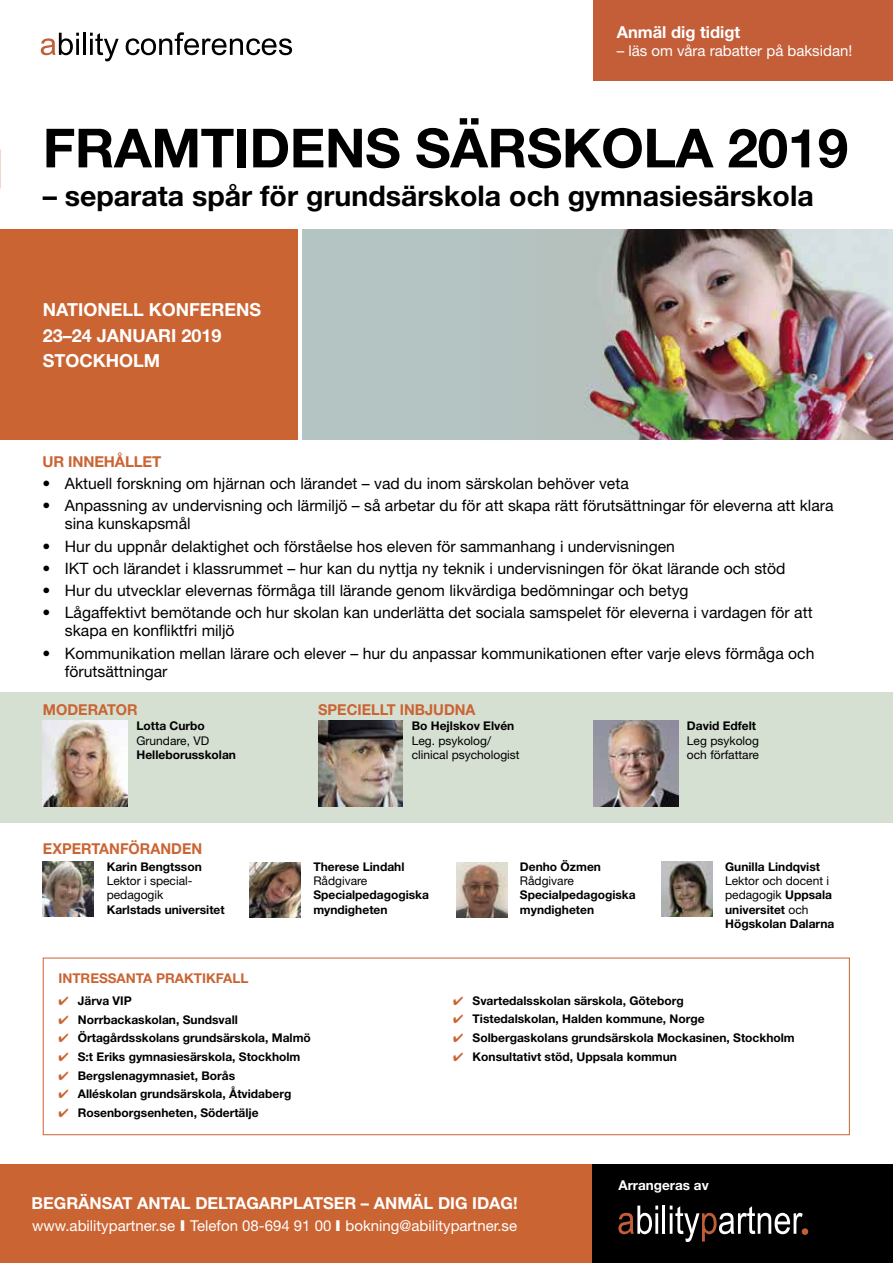
<style>
.page{position:relative;width:893px;height:1263px;background:#fff}
.page>*{position:absolute;margin:0;border:0;box-sizing:border-box;transform-origin:0 0}
.t1{font:700 54px "Helvetica Neue";letter-spacing:-.01em;color:#000}
.t2{font:700 28.5px "Helvetica Neue";color:#000}
.t3{font:700 18px/25.5px "Helvetica Neue";color:#fff}
.t4{font:700 16.5px "Helvetica Neue";color:#fff}
.t5{font:15.75px/18px "Helvetica Neue";color:#000}
.t6{font:15px "Helvetica Neue";color:#fff}
.t7{font:700 15px "Helvetica Neue";color:#cb6433}
.t8{font:700 13.5px "Helvetica Neue";color:#cb6433}
.t9{font:700 13.5px "Helvetica Neue";color:#fff}
.t10{font:700 12px/14.4px "Helvetica Neue";color:#000}
.t11{font:12px/14.4px "Helvetica Neue";color:#000}
.s1{font-weight:400}
.s2{color:#cb6433}
.s3{font-weight:900}
</style>
<div class="page">
<div style="left:43px;top:958px;width:807px;height:177px;border:1px solid #cb6433"></div>
<div style="left:0;top:692px;width:893px;height:130px;background:#d5e0d2"></div>
<svg style="left:41px;top:33px;width:38px;height:22px"></svg>
<hr style="left:83px;top:33px;width:3px;height:22px;background:#000">
<svg style="left:90px;top:33px;width:29px;height:28px"></svg>
<svg style="left:126px;top:32px;width:166px;height:23px"></svg>
<div style="left:591px;top:1164px;width:302px;height:99px;background:#000"></div>
<div style="left:0;top:1164px;width:591px;height:99px;background:#cb6433"></div>
<svg style="left:618px;top:1205px;width:40px;height:29px"></svg>
<hr style="left:662px;top:1205px;width:3px;height:29px;background:#fff">
<svg style="left:670px;top:1205px;width:133px;height:37px"></svg>
<div style="left:802px;top:1228px;width:6px;height:7px;background:#c35e39;border-radius:50%"></div>
<div style="left:0;top:230px;width:298px;height:210px;background:#cb6433"></div>
<div style="left:302px;top:230px;width:591px;height:210px;background:#b4c4c3"></div>
<img style="left:585px;top:230px;width:308px;height:210px">
<div style="left:593px;top:0;width:300px;height:81px;background:#c35e39"></div>
<img style="left:43px;top:721px;width:85px;height:85px">
<img style="left:318px;top:721px;width:85px;height:85px">
<img style="left:593px;top:721px;width:85px;height:85px">
<img style="left:661px;top:861px;width:51px;height:55px">
<img style="left:43px;top:861px;width:51px;height:55px">
<img style="left:250px;top:862px;width:51px;height:55px">
<img style="left:456px;top:862px;width:51px;height:55px">
<p class="t4" style="left:617px;top:22px;width:125px">Anmäl dig tidigt</p>
<p class="t6" style="left:617px;top:42px;width:237px">– läs om våra rabatter på baksidan!</p>
<h1 class="t1" style="left:43px;top:115px;width:807px">FRAMTIDENS SÄRSKOLA 2019</h1>
<h2 class="t2" style="left:43px;top:178px;width:772px">– separata spår för grundsärskola och gymnasiesärskola</h2>
<p class="t3" style="left:43px;top:297px;width:220px">NATIONELL KONFERENS<br>23–24 JANUARI 2019<br>STOCKHOLM</p>
<p class="t7" style="left:43px;top:452px;width:120px">UR INNEHÅLLET</p>
<p class="t5" style="left:43px;top:474px;width:588px">• Aktuell forskning om hjärnan och lärandet – vad du inom särskolan behöver veta</p>
<p class="t5" style="left:65px;top:497px;width:770px;text-indent:-22px">• Anpassning av undervisning och lärmiljö – så arbetar du för att skapa rätt förutsättningar för eleverna att klara sina kunskapsmål</p>
<p class="t5" style="left:43px;top:537px;width:634px">• Hur du uppnår delaktighet och förståelse hos eleven för sammanhang i undervisningen</p>
<p class="t5" style="left:43px;top:559px;width:745px">• IKT och lärandet i klassrummet – hur kan du nyttja ny teknik i undervisningen för ökat lärande och stöd</p>
<p class="t5" style="left:43px;top:581px;width:648px">• Hur du utvecklar elevernas förmåga till lärande genom likvärdiga bedömningar och betyg</p>
<p class="t5" style="left:65px;top:604px;width:749px;text-indent:-22px">• Lågaffektivt bemötande och hur skolan kan underlätta det sociala samspelet för eleverna i vardagen för att skapa en konfliktfri miljö</p>
<p class="t5" style="left:65px;top:644px;width:751px;text-indent:-22px">• Kommunikation mellan lärare och elever – hur du anpassar kommunikationen efter varje elevs förmåga och förutsättningar</p>
<p class="t7" style="left:43px;top:700px;width:96px">MODERATOR</p>
<p class="t10" style="left:136px;top:719px;width:70px">Lotta Curbo</p>
<p class="t11" style="left:136px;top:733px;width:74px">Grundare, VD</p>
<p class="t10" style="left:136px;top:747px;width:101px">Helleborusskolan</p>
<p class="t7" style="left:43px;top:839px;width:161px">EXPERTANFÖRANDEN</p>
<p class="t10" style="left:107px;top:859px;width:97px">Karin Bengtsson</p>
<p class="t11" style="left:107px;top:873px;width:87px">Lektor i special&shy;pedagogik</p>
<p class="t10" style="left:107px;top:902px;width:119px">Karlstads universitet</p>
<p class="t8" style="left:58px;top:969px;width:191px">INTRESSANTA PRAKTIKFALL</p>
<p class="t7" style="left:318px;top:700px;width:159px">SPECIELLT INBJUDNA</p>
<p class="t10" style="left:412px;top:719px;width:104px">Bo Hejlskov Elvén</p>
<p class="t11" style="left:412px;top:733px;width:109px">Leg. psykolog/ clinical psychologist</p>
<p class="t10" style="left:313px;top:859px;width:93px">Therese Lindahl</p>
<p class="t11" style="left:313px;top:873px;width:56px">Rådgivare</p>
<p class="t10" style="left:313px;top:888px;width:117px">Specialpedagogiska myndigheten</p>
<p class="t10" style="left:520px;top:859px;width:83px">Denho Özmen</p>
<p class="t11" style="left:520px;top:873px;width:56px">Rådgivare</p>
<p class="t10" style="left:520px;top:888px;width:117px">Specialpedagogiska myndigheten</p>
<p class="t10" style="left:687px;top:719px;width:71px">David Edfelt</p>
<p class="t11" style="left:687px;top:733px;width:74px">Leg psykolog och författare</p>
<p class="t10" style="left:725px;top:859px;width:96px">Gunilla Lindqvist</p>
<p class="t10" style="left:725px;top:873px;width:111px"><span class="s1">Lektor och docent i pedagogik</span> Uppsala universitet <span class="s1">och<br></span>Högskolan Dalarna</p>
<p class="t10" style="left:58px;top:993px;width:75px"><span class="s2">✔</span> Järva VIP</p>
<p class="t10" style="left:58px;top:1012px;width:181px"><span class="s2">✔</span> Norrbackaskolan, Sundsvall</p>
<p class="t10" style="left:58px;top:1030px;width:254px"><span class="s2">✔</span> Örtagårdsskolans grundsärskola, Malmö</p>
<p class="t10" style="left:58px;top:1049px;width:244px"><span class="s2">✔</span> S:t Eriks gymnasiesärskola, Stockholm</p>
<p class="t10" style="left:58px;top:1068px;width:178px"><span class="s2">✔</span> Bergslenagymnasiet, Borås</p>
<p class="t10" style="left:58px;top:1086px;width:235px"><span class="s2">✔</span> Alléskolan grundsärskola, Åtvidaberg</p>
<p class="t10" style="left:58px;top:1105px;width:202px"><span class="s2">✔</span> Rosenborgsenheten, Södertälje</p>
<p class="t10" style="left:453px;top:993px;width:232px"><span class="s2">✔</span> Svartedalsskolan särskola, Göteborg</p>
<p class="t10" style="left:453px;top:1012px;width:253px"><span class="s2">✔</span> Tistedalskolan, Halden kommune, Norge</p>
<p class="t10" style="left:453px;top:1030px;width:343px"><span class="s2">✔</span> Solbergaskolans grundsärskola Mockasinen, Stockholm</p>
<p class="t10" style="left:453px;top:1049px;width:225px"><span class="s2">✔</span> Konsultativt stöd, Uppsala kommun</p>
<p class="t4" style="left:32px;top:1192px;width:488px">BEGRÄNSAT ANTAL DELTAGARPLATSER – ANMÄL DIG IDAG!</p>
<p class="t6" style="left:32px;top:1217px;width:486px">www.abilitypartner.se <span class="s3">I</span> Telefon 08-694 91 00 <span class="s3">I</span> bokning@abilitypartner.se</p>
<p class="t9" style="left:618px;top:1176px;width:92px">Arrangeras av</p>
</div>
